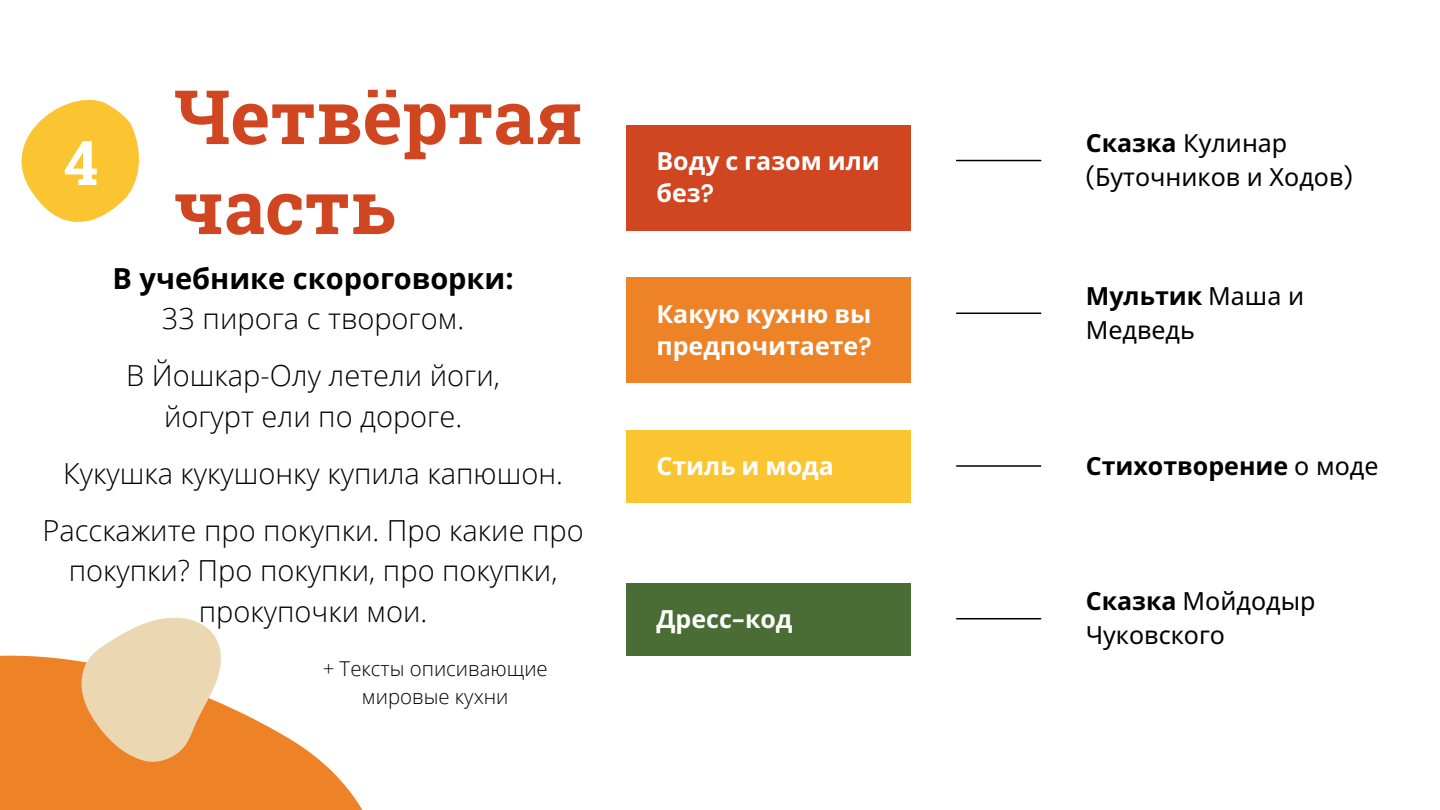
<style>
.page{position:relative;width:1440px;height:810px;background:#fff}
.page>*{position:absolute;margin:0;border:0;box-sizing:border-box;transform-origin:0 0}
.t1{font:700 75px/90px "Roboto Slab";color:#d04621}
.t2{font:700 61.8px "Roboto Slab";color:#fff}
.t3{font:300 29px/57px "Open Sans";color:#000;text-align:center}
.t4{font:700 29px "Open Sans";color:#000}
.t5{font:25px/34.5px "Noto Sans";color:#000}
.t6{font:700 25px/32.2px "Noto Sans";color:#fff}
.t7{font:700 25px "Noto Sans";color:#000}
.t8{font:300 20.4px/28.4px "Open Sans";color:#000;text-align:center}
.s1{font-family:"DM Sans"}
.s2{font-weight:700}
.s3{font-weight:400}
</style>
<div class="page">
<div style="left:626px;top:125px;width:285px;height:106px;background:#d04621"></div>
<hr style="left:957px;top:160px;width:84px;height:1px;background:#000">
<div style="left:626px;top:278px;width:285px;height:105px;background:#ed8227"></div>
<hr style="left:957px;top:313px;width:84px;height:1px;background:#000">
<div style="left:626px;top:583px;width:285px;height:73px;background:#4a6d35"></div>
<hr style="left:957px;top:465px;width:84px;height:2px;background:#000">
<div style="left:626px;top:430px;width:285px;height:73px;background:#fbc532"></div>
<hr style="left:957px;top:618px;width:84px;height:1px;background:#000">
<svg style="left:0;top:655px;width:363px;height:155px;fill:#ed8227"></svg>
<svg style="left:81px;top:617px;width:141px;height:145px;background:#edcca1"></svg>
<svg style="left:21px;top:99px;width:118px;height:123px"></svg>
<h2 class="t2" style="left:64px;top:120px;width:36px">4</h2>
<h1 class="t1" style="left:174px;top:70px;width:411px">Четвёртая часть</h1>
<p class="t4" style="left:113px;top:258px;width:403px">В учебнике скороговорки:</p>
<p class="t3" style="left:126px;top:290px;width:375px">33 пирога с творогом.<br>В Йошкар-Олу летели йоги,</p>
<p class="t3" style="left:42px;top:387px;width:543px">йогурт ели по дороге.<br>Кукушка кукушонку купила капюшон.<br>Расскажите про покупки. Про какие про</p>
<p class="t3" style="left:69px;top:550px;width:490px;line-height:40.5px">покупки? Про покупки, про покупки, прокупочки мои.</p>
<p class="t8" style="left:323px;top:654px;width:227px">+ Тексты описивающие мировые кухни</p>
<p class="t6" style="left:656px;top:144px;width:225px">Воду с газом или без<span class="s1">?</span></p>
<p class="t6" style="left:656px;top:297px;width:217px">Какую кухню вы предпочитаете<span class="s1">?</span></p>
<p class="t5" style="left:1086px;top:125px;width:268px"><span class="s2">Сказка</span> Кулинар <span class="s1">(</span>Буточников и Ходов<span class="s1">)</span></p>
<p class="t5" style="left:1086px;top:278px;width:220px"><span class="s2">Мультик</span> Маша и<br>Медведь</p>
<p class="t6" style="left:656px;top:449px;width:179px">Стиль и мода</p>
<p class="t7" style="left:1086px;top:448px;width:294px">Стихотворение <span class="s3">о моде</span></p>
<p class="t6" style="left:656px;top:602px;width:138px">Дресс<span class="s1">-</span>код</p>
<p class="t5" style="left:1086px;top:583px;width:231px"><span class="s2">Сказка</span> Мойдодыр<br>Чуковского</p>
</div>
